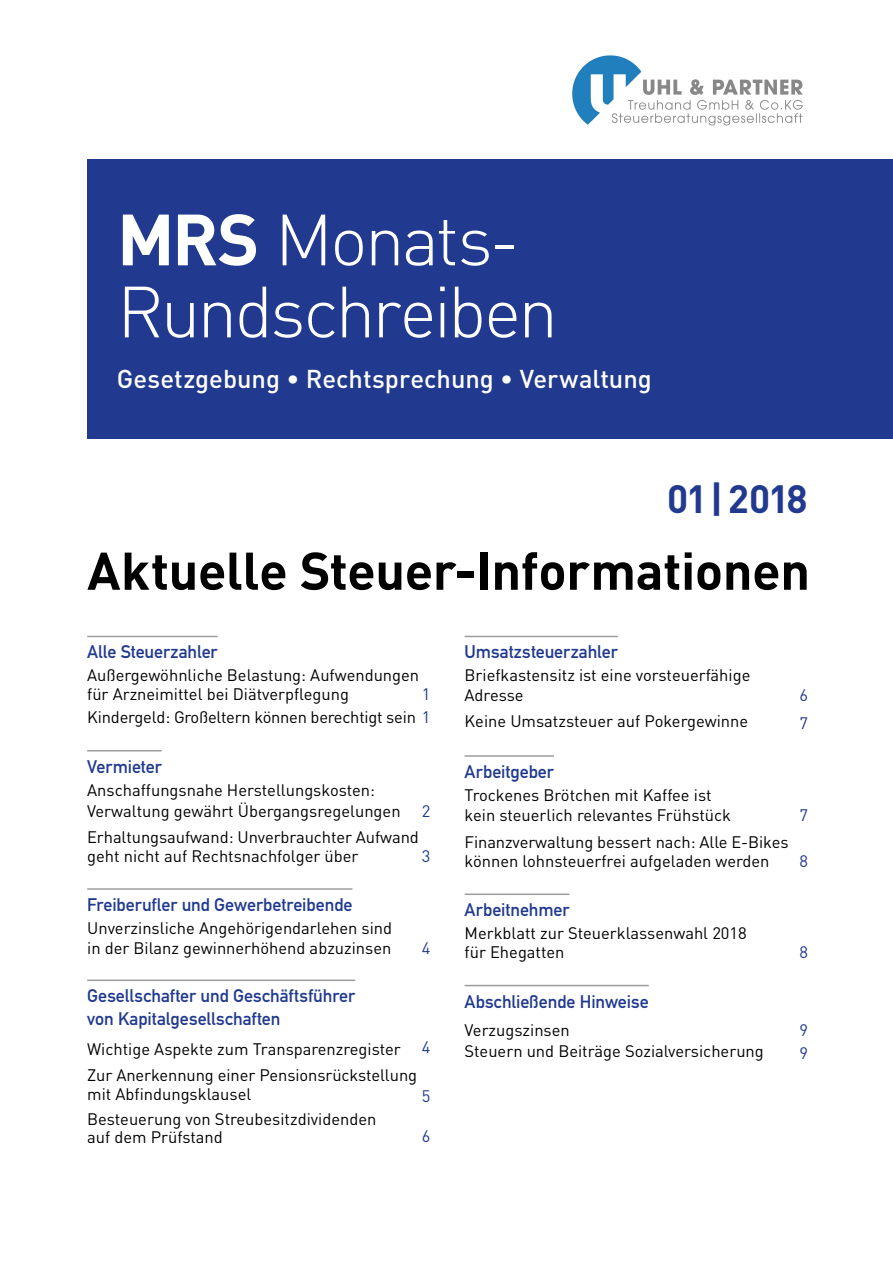
<style>
.page{position:relative;width:893px;height:1263px;background:#fff}
.page>*{position:absolute;margin:0;border:0;box-sizing:border-box;transform-origin:0 0}
.t1{font:300 71.25px/72px "DIN Pro";letter-spacing:-.04em;color:#fff}
.t2{font:700 52.2px "DIN Pro";letter-spacing:-.01em;color:#000}
.t3{font:700 39px "DIN Pro";color:#213a8f}
.t4{font:500 25.5px "DIN Pro";color:#fff}
.t5{font:18px/22.5px "DIN Mittelschrift Std";letter-spacing:-.005em;color:#213a8f}
.t6{font:16.5px/18.8px "DIN Pro";color:#000}
.t7{font:16.5px "DIN Pro";color:#213a8f}
.s1{font-weight:700}
.s2{color:#213a8f}
</style>
<div class="page">
<hr style="left:87px;top:636px;width:131px;height:1px;background:#9d9d9c">
<hr style="left:87px;top:750px;width:75px;height:1px;background:#9d9d9c">
<hr style="left:87px;top:888px;width:266px;height:2px;background:#9d9d9c">
<hr style="left:87px;top:979px;width:268px;height:2px;background:#9d9d9c">
<hr style="left:465px;top:636px;width:153px;height:1px;background:#9d9d9c">
<hr style="left:465px;top:755px;width:89px;height:2px;background:#9d9d9c">
<hr style="left:465px;top:893px;width:104px;height:2px;background:#9d9d9c">
<hr style="left:465px;top:985px;width:184px;height:1px;background:#9d9d9c">
<div style="left:87px;top:160px;width:806px;height:279px;background:#213a8f"></div>
<img style="left:572px;top:55px;width:231px;height:71px">
<h1 class="t1" style="left:117px;top:201px;width:443px"><span class="s1">MRS</span> Monats-<br>Rundschreiben</h1>
<h3 class="t4" style="left:117px;top:361px;width:536px">Gesetzgebung • Rechtsprechung • Verwaltung</h3>
<h3 class="t3" style="left:667px;top:473px;width:142px">01 |2018</h3>
<h2 class="t2" style="left:87px;top:535px;width:724px">Aktuelle Steuer-Informationen</h2>
<p class="t5" style="left:87px;top:641px;width:132px">Alle Steuerzahler</p>
<p class="t6" style="left:87px;top:665px;width:334px">Außergewöhnliche Belastung: Aufwendungen für Arzneimittel bei Diätverpflegung</p>
<p class="t6" style="left:87px;top:682px;width:345px;line-height:23px;text-align:right"><span class="s2">1<br></span>Kindergeld: Großeltern können berechtigt sein <span class="s2">1</span></p>
<p class="t5" style="left:87px;top:755px;width:76px">Vermieter</p>
<p class="t6" style="left:87px;top:779px;width:315px;line-height:21px">Anschaffungsnahe Herstellungskosten:<br>Verwaltung gewährt Übergangsregelungen</p>
<p class="t7" style="left:422px;top:800px;width:10px">2</p>
<p class="t5" style="left:465px;top:641px;width:155px">Umsatzsteuerzahler</p>
<p class="t6" style="left:465px;top:665px;width:287px;line-height:19.5px">Briefkastensitz ist eine vorsteuerfähige<br>Adresse</p>
<p class="t7" style="left:799px;top:684px;width:10px">6</p>
<p class="t6" style="left:465px;top:711px;width:285px">Keine Umsatzsteuer auf Pokergewinne</p>
<p class="t7" style="left:799px;top:711px;width:10px">7</p>
<p class="t5" style="left:465px;top:760px;width:91px">Arbeitgeber</p>
<p class="t6" style="left:465px;top:785px;width:268px;line-height:19.5px">Trockenes Brötchen mit Kaffee ist kein steuerlich relevantes Frühstück</p>
<p class="t7" style="left:799px;top:803px;width:10px">7</p>
<p class="t6" style="left:87px;top:827px;width:333px">Erhaltungsaufwand: Unverbrauchter Aufwand geht nicht auf Rechtsnachfolger über</p>
<p class="t7" style="left:422px;top:844px;width:10px">3</p>
<p class="t6" style="left:465px;top:832px;width:325px">Finanzverwaltung bessert nach: Alle E-Bikes können lohnsteuerfrei aufgeladen werden</p>
<p class="t7" style="left:799px;top:850px;width:10px">8</p>
<p class="t5" style="left:87px;top:893px;width:267px">Freiberufler und Gewerbetreibende</p>
<p class="t6" style="left:87px;top:917px;width:306px;line-height:20.2px">Unverzinsliche Angehörigendarlehen sind in der Bilanz gewinnerhöhend abzuzinsen</p>
<p class="t7" style="left:422px;top:937px;width:10px">4</p>
<p class="t5" style="left:465px;top:899px;width:106px">Arbeitnehmer</p>
<p class="t6" style="left:465px;top:923px;width:284px">Merkblatt zur Steuerklassenwahl 2018 für Ehegatten</p>
<p class="t7" style="left:799px;top:941px;width:10px">8</p>
<p class="t5" style="left:87px;top:985px;width:270px">Gesellschafter und Geschäftsführer von Kapitalgesellschaften</p>
<p class="t6" style="left:87px;top:1038px;width:315px">Wichtige Aspekte zum Transparenzregister</p>
<p class="t7" style="left:422px;top:1036px;width:10px">4</p>
<p class="t6" style="left:87px;top:1064px;width:331px;line-height:19.5px">Zur Anerkennung einer Pensionsrückstellung mit Abfindungsklausel</p>
<p class="t7" style="left:422px;top:1084px;width:10px">5</p>
<p class="t5" style="left:465px;top:990px;width:186px">Abschließende Hinweise</p>
<p class="t6" style="left:465px;top:1020px;width:107px">Verzugszinsen</p>
<p class="t7" style="left:799px;top:1019px;width:10px">9</p>
<p class="t6" style="left:465px;top:1041px;width:301px">Steuern und Beiträge Sozialversicherung</p>
<p class="t7" style="left:799px;top:1042px;width:10px">9</p>
<p class="t6" style="left:87px;top:1108px;width:291px">Besteuerung von Streubesitzdividenden auf dem Prüfstand</p>
<p class="t7" style="left:422px;top:1125px;width:10px">6</p>
</div>
